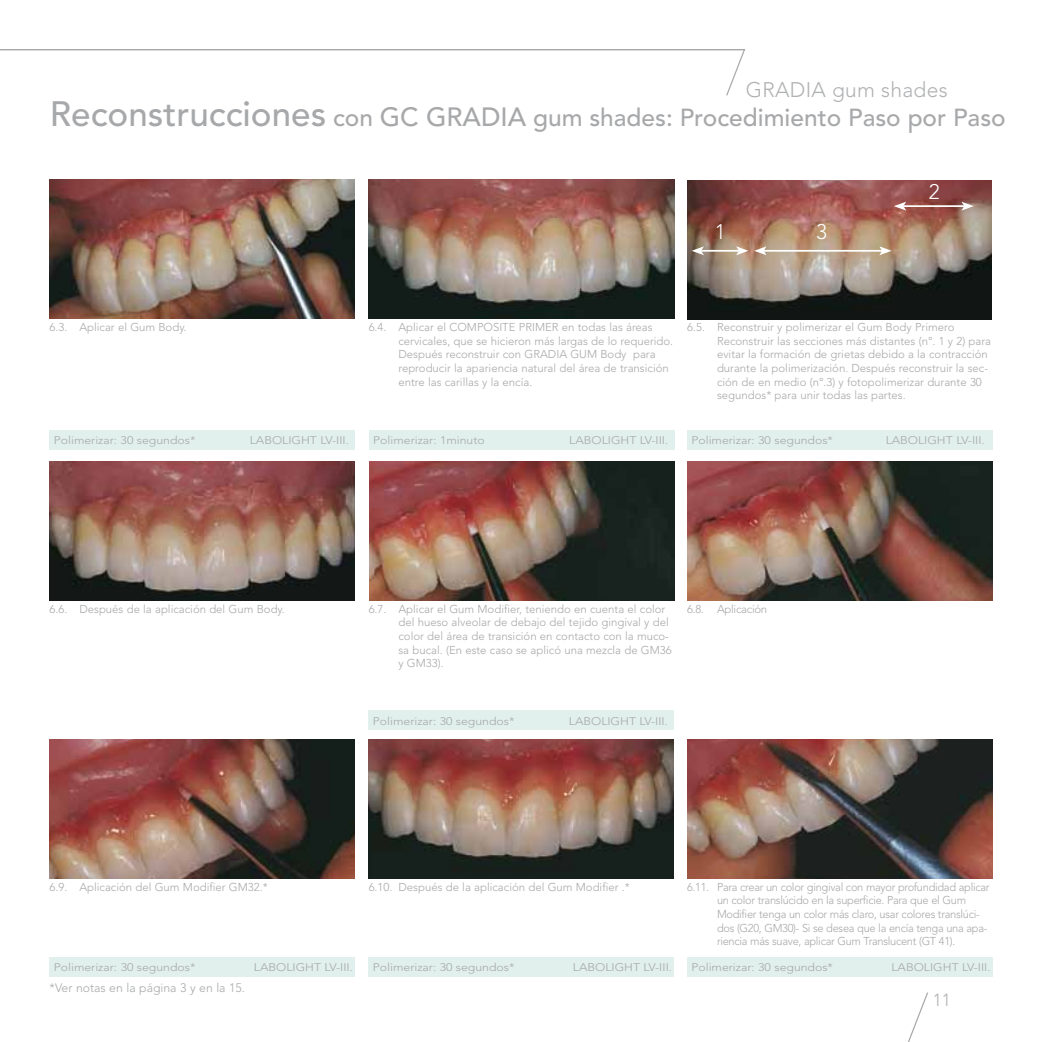
<style>
.page{position:relative;width:1042px;height:1042px;background:#fff}
.page>*{position:absolute;margin:0;border:0;box-sizing:border-box;transform-origin:0 0}
.t1{font:500 24.5px "Avenir LT Std";color:#a7a8aa}
.t2{font:300 21px "Avenir";letter-spacing:.015em;color:#b0b1b3}
.t3{font:300 21px "Avenir LT Std";color:#fff}
.t4{font:300 17.5px "Avenir";color:#b0b1b3}
.t5{font:300 12.25px "Avenir LT Std";color:#a7a8aa}
.t6{font:300 11.38px/13.7px "Avenir LT Std";color:#a7a8aa}
.t7{font:300 11.38px/13.7px "Avenir LT Std";letter-spacing:-.025em;color:#a7a8aa}
.t8{font:300 11.03px "Avenir LT Std";color:#a7a8aa;scale:1.11 1}
.s1{font-size:35px}
.s2{font-size:26.25px}
</style>
<div class="page">
<svg style="left:725px;top:49px;width:20px;height:47px"></svg>
<hr style="left:0;top:49px;width:744px;height:1px;background:#a7a8aa">
<svg style="left:908px;top:992px;width:20px;height:50px"></svg>
<img style="left:687px;top:180px;width:304px;height:139px">
<img style="left:50px;top:180px;width:305px;height:139px">
<img style="left:369px;top:180px;width:305px;height:139px">
<img style="left:50px;top:461px;width:305px;height:139px">
<img style="left:369px;top:461px;width:305px;height:139px">
<img style="left:687px;top:461px;width:305px;height:139px">
<img style="left:50px;top:739px;width:305px;height:139px">
<img style="left:369px;top:739px;width:305px;height:139px">
<img style="left:687px;top:739px;width:305px;height:139px">
<hr style="left:903px;top:205px;width:61px;height:2px;background:#fff">
<svg style="left:894px;top:202px;width:12px;height:9px"></svg>
<svg style="left:961px;top:202px;width:13px;height:9px"></svg>
<div style="left:50px;top:957px;width:305px;height:20px;background:#e1f0ec"></div>
<div style="left:687px;top:957px;width:305px;height:20px;background:#e1f0ec"></div>
<div style="left:369px;top:957px;width:305px;height:20px;background:#e1f0ec"></div>
<div style="left:369px;top:710px;width:305px;height:20px;background:#e1f0ec"></div>
<div style="left:50px;top:430px;width:305px;height:19px;background:#e1f0ec"></div>
<div style="left:687px;top:430px;width:305px;height:19px;background:#e1f0ec"></div>
<div style="left:369px;top:430px;width:305px;height:19px;background:#e1f0ec"></div>
<hr style="left:701px;top:250px;width:38px;height:2px;background:#fff">
<svg style="left:691px;top:246px;width:13px;height:9px"></svg>
<svg style="left:736px;top:246px;width:12px;height:9px"></svg>
<hr style="left:764px;top:250px;width:118px;height:2px;background:#fff">
<svg style="left:754px;top:246px;width:12px;height:9px"></svg>
<svg style="left:879px;top:246px;width:12px;height:9px"></svg>
<h2 class="t2" style="left:746px;top:77px;width:203px">GRADIA gum shades</h2>
<h1 class="t1" style="left:50px;top:103px;width:957px"><span class="s1">Reconstrucciones</span> con <span class="s2">GC GRADIA</span> gum shades: Procedimiento Paso por Paso</h1>
<p class="t6" style="left:50px;top:320px;width:138px">6.3. Aplicar el Gum Body.</p>
<h2 class="t3" style="left:715px;top:219px;width:12px">1</h2>
<h2 class="t3" style="left:816px;top:219px;width:12px">3</h2>
<h2 class="t3" style="left:929px;top:179px;width:12px">2</h2>
<p class="t6" style="left:398px;top:320px;width:276px;text-indent:-30px">6.4. Aplicar el COMPOSITE PRIMER en todas las áreas cervicales, que se hicieron más largas de lo requerido.<br>Después reconstruir con GRADIA GUM Body para reproducir la apariencia natural del área de transición entre las carillas y la encía.</p>
<p class="t6" style="left:717px;top:320px;width:276px;text-indent:-30px">6.5. Reconstruir y polimerizar el Gum Body Primero Reconstruir las secciones más distantes (n°. 1 y 2) para evitar la formación de grietas debido a la contracción durante la polimerización. Después reconstruir la sec&shy;ción de en medio (n°.3) y fotopolimerizar durante 30 segundos* para unir todas las partes.</p>
<p class="t8" style="left:54px;top:434px;width:129px">Polimerizar: 30 segundos*</p>
<p class="t8" style="left:250px;top:434px;width:91px">LABOLIGHT LV-III.</p>
<p class="t8" style="left:373px;top:434px;width:102px">Polimerizar: 1minuto</p>
<p class="t8" style="left:569px;top:434px;width:91px">LABOLIGHT LV-III.</p>
<p class="t8" style="left:691px;top:434px;width:129px">Polimerizar: 30 segundos*</p>
<p class="t8" style="left:885px;top:434px;width:91px">LABOLIGHT LV-III.</p>
<p class="t6" style="left:398px;top:602px;width:275px;text-indent:-30px">6.7. Aplicar el Gum Modifier, teniendo en cuenta el color del hueso alveolar de debajo del tejido gingival y del color del área de transición en contacto con la muco&shy;sa bucal. (En este caso se aplicó una mezcla de GM36 y GM33).</p>
<p class="t6" style="left:50px;top:602px;width:237px">6.6. Después de la aplicación del Gum Body.</p>
<p class="t7" style="left:687px;top:602px;width:82px">6.8. Aplicación</p>
<p class="t8" style="left:373px;top:715px;width:129px">Polimerizar: 30 segundos*</p>
<p class="t8" style="left:569px;top:715px;width:91px">LABOLIGHT LV-III.</p>
<p class="t6" style="left:50px;top:880px;width:220px">6.9. Aplicación del Gum Modifier GM32.*</p>
<p class="t6" style="left:369px;top:880px;width:263px">6.10. Después de la aplicación del Gum Modifier .*</p>
<p class="t7" style="left:717px;top:880px;width:274px;text-indent:-30px">6.11. Para crear un color gingival con mayor profundidad aplicar un color translúcido en la superficie. Para que el Gum Modifier tenga un color más claro, usar colores translúci&shy;dos (G20, GM30)- Si se desea que la encía tenga una apa&shy;riencia más suave, aplicar Gum Translucent (GT 41).</p>
<p class="t8" style="left:54px;top:961px;width:129px">Polimerizar: 30 segundos*</p>
<p class="t8" style="left:254px;top:961px;width:91px">LABOLIGHT LV-III.</p>
<p class="t8" style="left:373px;top:961px;width:129px">Polimerizar: 30 segundos*</p>
<p class="t8" style="left:573px;top:961px;width:91px">LABOLIGHT LV-III.</p>
<p class="t8" style="left:691px;top:961px;width:129px">Polimerizar: 30 segundos*</p>
<p class="t8" style="left:891px;top:961px;width:91px">LABOLIGHT LV-III.</p>
<p class="t5" style="left:50px;top:981px;width:197px">*Ver notas en la página 3 y en la 15.</p>
<h3 class="t4" style="left:933px;top:989px;width:20px">11</h3>
</div>
